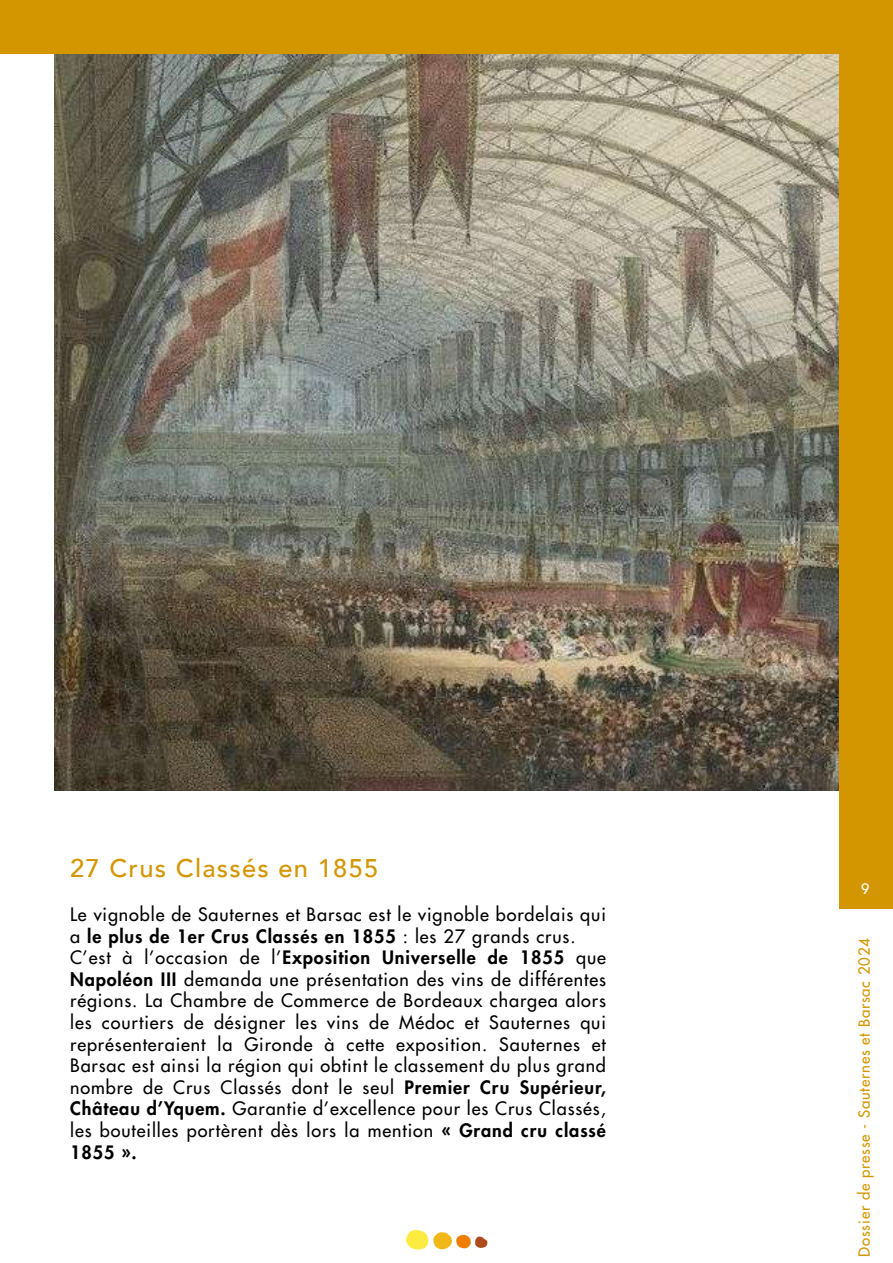
<style>
.page{position:relative;width:893px;height:1263px;background:#fff}
.page>*{position:absolute;margin:0;border:0;box-sizing:border-box;transform-origin:0 0}
.t1{font:500 25.5px "Avenir";letter-spacing:.05em;color:#d49600}
.t2{font:500 18px/21.6px "Futura Std";letter-spacing:.05em;color:#000}
.t3{font:500 15px "Futura Std";letter-spacing:.05em;color:#d49600}
.t4{font:500 15px "Avenir";color:#fff}
.s1{font-weight:800}
</style>
<div class="page">
<div style="left:0;top:0;width:893px;height:909px;background:#d49600"></div>
<div style="left:0;top:54px;width:839px;height:1209px;background:#fff"></div>
<svg style="left:406px;top:1230px;width:82px;height:19px"></svg>
<img style="left:54px;top:54px;width:785px;height:737px">
<h1 class="t1" style="left:70px;top:846px;width:310px">27 Crus Classés en 1855</h1>
<p class="t2" style="left:70px;top:904px;width:537px">Le vignoble de Sauternes et Barsac est le vignoble bordelais qui a <span class="s1">le plus de 1er Crus Classés en 1855</span> : les 27 grands crus.<br>C’est à l’occasion de l’<span class="s1">Exposition Universelle de 1855</span> que <span class="s1">Napoléon III</span> demanda une présentation des vins de différentes régions. La Chambre de Commerce de Bordeaux chargea alors les courtiers de désigner les vins de Médoc et Sauternes qui représenteraient la Gironde à cette exposition. Sauternes et Barsac est ainsi la région qui obtint le classement du plus grand nombre de Crus Classés dont le seul <span class="s1">Premier Cru Supérieur, Château d’Yquem.</span> Garantie d’excellence pour les Crus Classés, les bouteilles portèrent dès lors la mention <span class="s1">« Grand cru classé 1855 ».</span></p>
<p class="t4" style="left:861px;top:876px;width:10px">9</p>
<p class="t3" style="left:855px;top:1256px;width:320px;rotate:-90deg">Dossier de presse - Sauternes et Barsac 2024</p>
</div>
